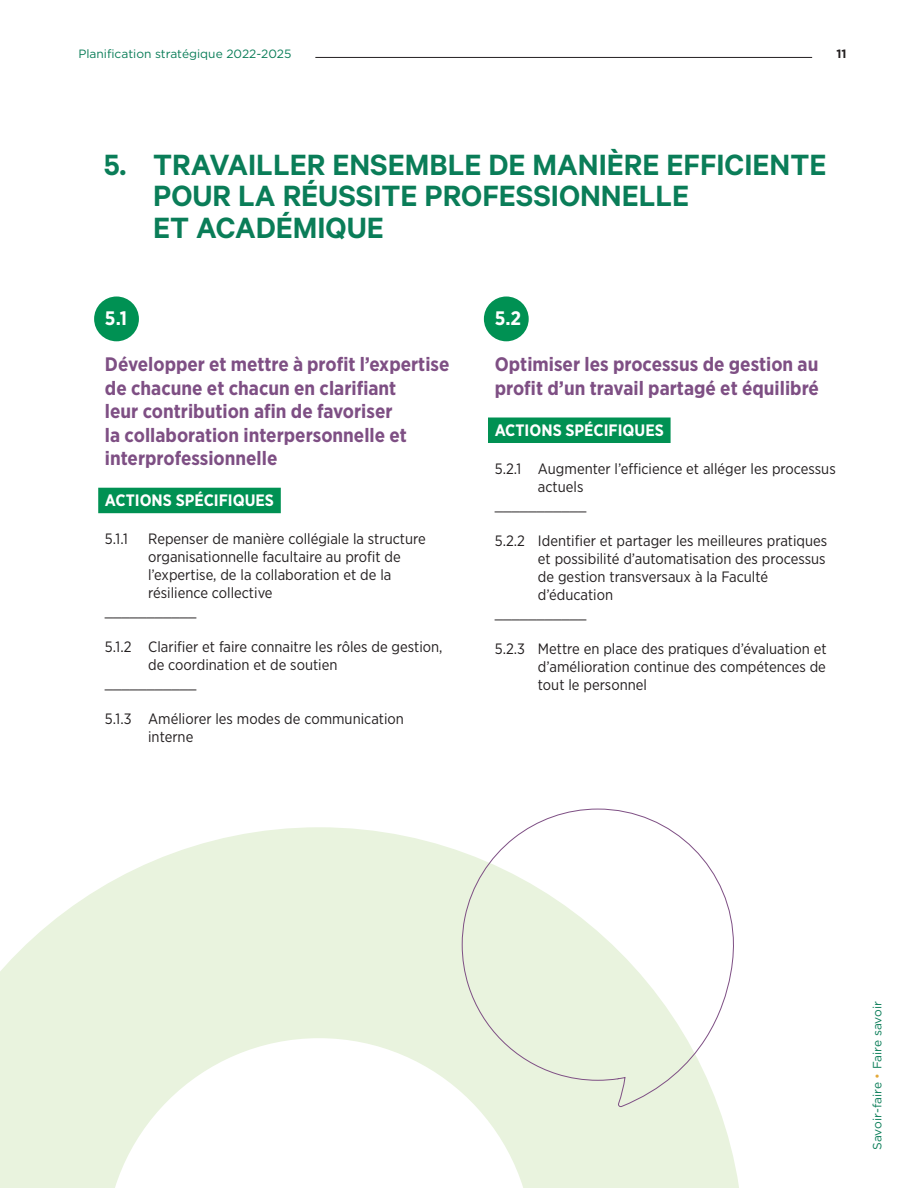
<style>
.page{position:relative;width:918px;height:1188px;background:#fff}
.page>*{position:absolute;margin:0;border:0;box-sizing:border-box;transform-origin:0 0}
.t1{font:600 33px "Calibre";color:#0a7d58}
.t2{font:700 19.5px/23.4px "Gotham Narrow";color:#7e4f84}
.t3{font:700 19.5px "Gotham Narrow";color:#fff}
.Style_de_paragraphe{font:700 16.5px "Gotham Narrow";color:#fff}
.t4{font:15px/18px "Gotham Narrow";color:#231f20}
.t5{font:12px "Gotham";color:#0a7d58}
.t6{font:700 12px "Gotham";color:#231f20}
.s1{color:#e4a939}
</style>
<div class="page">
<hr style="left:315px;top:57px;width:497px;height:1px;background:#231f20">
<div style="left:94px;top:297px;width:45px;height:44px;background:#009153;border-radius:50%"></div>
<div style="left:98px;top:488px;width:183px;height:25px;background:#009153"></div>
<div style="left:484px;top:297px;width:45px;height:44px;background:#009153;border-radius:50%"></div>
<div style="left:488px;top:418px;width:183px;height:25px;background:#009153"></div>
<svg style="left:0;top:827px;width:739px;height:361px;fill:#e9f3de"></svg>
<svg style="left:461px;top:808px;width:275px;height:299px"></svg>
<p class="t5" style="left:78px;top:48px;width:215px">Planification stratégique 2022-2025</p>
<p class="t6" style="left:837px;top:46px;width:12px">11</p>
<p class="t1" style="left:104px;top:145px;width:724px">5. TRAVAILLER ENSEMBLE DE MANIÈRE EFFICIENTE</p>
<p class="t1" style="left:153px;top:176px;width:538px">POUR LA RÉUSSITE PROFESSIONNELLE</p>
<p class="t1" style="left:153px;top:208px;width:232px">ET ACADÉMIQUE</p>
<p class="t3" style="left:105px;top:305px;width:24px">5.1</p>
<p class="t2" style="left:105px;top:353px;width:346px">Développer et mettre à profit l’expertise de chacune et chacun en clarifiant<br>leur contribution afin de favoriser<br>la collaboration interpersonnelle et interprofessionnelle</p>
<p class="Style_de_paragraphe" style="left:105px;top:490px;width:171px">ACTIONS SPÉCIFIQUES</p>
<p class="t4" style="left:105px;top:530px;width:24px">5.1.1</p>
<p class="t4" style="left:148px;top:530px;width:279px">Repenser de manière collégiale la structure organisationnelle facultaire au profit de l’expertise, de la collaboration et de la résilience collective</p>
<p class="t4" style="left:105px;top:602px;width:93px">___________</p>
<p class="t4" style="left:148px;top:638px;width:296px;text-indent:-43px">5.1.2 Clarifier et faire connaitre les rôles de gestion, de coordination et de soutien</p>
<p class="t4" style="left:105px;top:674px;width:93px">___________</p>
<p class="t4" style="left:148px;top:710px;width:257px;text-indent:-43px">5.1.3 Améliorer les modes de communication interne</p>
<p class="t3" style="left:495px;top:305px;width:28px">5.2</p>
<p class="t2" style="left:495px;top:353px;width:326px">Optimiser les processus de gestion au profit d’un travail partagé et équilibré</p>
<p class="Style_de_paragraphe" style="left:495px;top:420px;width:171px">ACTIONS SPÉCIFIQUES</p>
<p class="t4" style="left:538px;top:459px;width:299px;text-indent:-43px">5.2.1 Augmenter l’efficience et alléger les processus actuels</p>
<p class="t4" style="left:495px;top:495px;width:93px">___________</p>
<p class="t4" style="left:538px;top:531px;width:291px;text-indent:-43px">5.2.2 Identifier et partager les meilleures pratiques et possibilité d’automatisation des processus de gestion transversaux à la Faculté d’éducation</p>
<p class="t4" style="left:495px;top:603px;width:93px">___________</p>
<p class="t4" style="left:538px;top:639px;width:290px;text-align:justify;text-indent:-43px">5.2.3 Mettre en place des pratiques d’évaluation et d’amélioration continue des compétences de tout le personnel</p>
<p class="t5" style="left:871px;top:1150px;width:150px;rotate:-90deg">Savoir-faire <span class="s1">•</span> Faire savoir</p>
</div>
